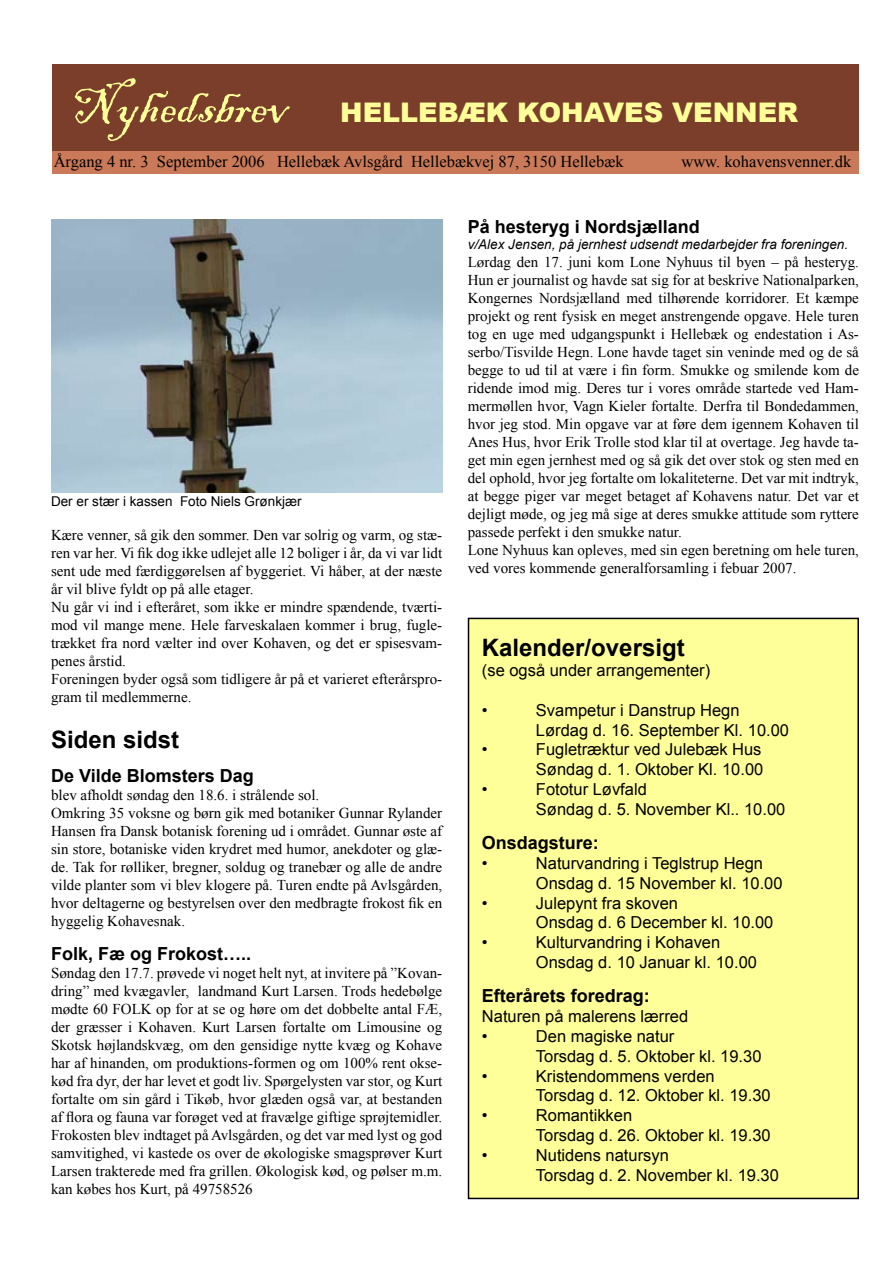
<style>
.page{position:relative;width:893px;height:1263px;background:#fff}
.page>*{position:absolute;margin:0;border:0;box-sizing:border-box;transform-origin:0 0}
.t1{font:900 27px "Arial";color:#ff9}
.t2{font:700 24px "Arial";color:#000}
.t3{font:700 18px "Arial";color:#000}
.t4{font:16.5px/19.8px "Arial";color:#000}
.t5{font:16.5px "Times New Roman";color:#000}
.t6{font:15px/18px "Times New Roman";color:#000}
.t7{font:italic 13.5px "Arial";color:#000}
.t8{font:13.5px "Arial";color:#000}
.s1{font-family:"Blackadder ITC";font-weight:400;font-size:54px}
</style>
<div class="page">
<div style="left:52px;top:65px;width:807px;height:86px;background:#7b3e2a"></div>
<div style="left:52px;top:151px;width:807px;height:22px;background:#ca7a58"></div>
<div style="left:468px;top:618px;width:390px;height:580px;background:#ff9"></div>
<div style="left:468px;top:618px;width:391px;height:581px;border:2px solid #000"></div>
<img style="left:51px;top:220px;width:391px;height:272px">
<h1 class="t1" style="left:70px;top:92px;width:730px"><span class="s1">Nyhedsbrev</span> HELLEBÆK KOHAVES VENNER</h1>
<p class="t5" style="left:54px;top:150px;width:571px">Årgang 4 nr. 3 September 2006 Hellebæk Avlsgård Hellebækvej 87, 3150 Hellebæk</p>
<p class="t5" style="left:681px;top:150px;width:171px">www. kohavensvenner.dk</p>
<p class="t8" style="left:51px;top:492px;width:252px">Der er stær i kassen Foto Niels Grønkjær</p>
<p class="t6" style="left:51px;top:526px;width:393px">Kære venner, så gik den sommer. Den var solrig og varm, og stæ&shy;ren var her. Vi fik dog ikke udlejet alle 12 boliger i år, da vi var lidt sent ude med færdiggørelsen af byggeriet. Vi håber, at der næste år vil blive fyldt op på alle etager.<br>Nu går vi ind i efteråret, som ikke er mindre spændende, tværti&shy;mod vil mange mene. Hele farveskalaen kommer i brug, fugle&shy;trækket fra nord vælter ind over Kohaven, og det er spisesvam&shy;penes årstid.<br>Foreningen byder også som tidligere år på et varieret efterårspro&shy;gram til medlemmerne.</p>
<h2 class="t2" style="left:51px;top:723px;width:130px">Siden sidst</h2>
<p class="t3" style="left:51px;top:764px;width:204px">De Vilde Blomsters Dag</p>
<p class="t6" style="left:51px;top:786px;width:393px">blev afholdt søndag den 18.6. i strålende sol.<br>Omkring 35 voksne og børn gik med botaniker Gunnar Rylander Hansen fra Dansk botanisk forening ud i området. Gunnar øste af sin store, botaniske viden krydret med humor, anekdoter og glæ&shy;de. Tak for rølliker, bregner, soldug og tranebær og alle de andre vilde planter som vi blev klogere på. Turen endte på Avlsgården, hvor deltagerne og bestyrelsen over den medbragte frokost fik en hyggelig Kohavesnak.</p>
<p class="t3" style="left:51px;top:942px;width:202px">Folk, Fæ og Frokost…..</p>
<p class="t6" style="left:51px;top:964px;width:393px;text-align:justify">Søndag den 17.7. prøvede vi noget helt nyt, at invitere på ”Kovan&shy;dring” med kvægavler, landmand Kurt Larsen. Trods hedebølge mødte 60 FOLK op for at se og høre om det dobbelte antal FÆ, der græsser i Kohaven. Kurt Larsen fortalte om Limousine og Skotsk højlandskvæg, om den gensidige nytte kvæg og Kohave har af hinanden, om produktions-formen og om 100% rent okse&shy;kød fra dyr, der har levet et godt liv. Spørgelysten var stor, og Kurt fortalte om sin gård i Tikøb, hvor glæden også var, at bestanden af flora og fauna var forøget ved at fravælge giftige sprøjtemidler.<br>Frokosten blev indtaget på Avlsgården, og det var med lyst og god samvitighed, vi kastede os over de økologiske smagsprøver Kurt Larsen trakterede med fra grillen. Økologisk kød, og pølser m.m. kan købes hos Kurt, på 49758526</p>
<p class="t3" style="left:468px;top:215px;width:234px">På hesteryg i Nordsjælland</p>
<p class="t7" style="left:468px;top:236px;width:382px">v/Alex Jensen, på jernhest udsendt medarbejder fra foreningen.</p>
<p class="t6" style="left:468px;top:253px;width:393px">Lørdag den 17. juni kom Lone Nyhuus til byen – på hesteryg.<br>Hun er journalist og havde sat sig for at beskrive Nationalparken, Kongernes Nordsjælland med tilhørende korridorer. Et kæmpe projekt og rent fysisk en meget anstrengende opgave. Hele turen tog en uge med udgangspunkt i Hellebæk og endestation i As&shy;serbo/Tisvilde Hegn. Lone havde taget sin veninde med og de så begge to ud til at være i fin form. Smukke og smilende kom de ridende imod mig. Deres tur i vores område startede ved Ham&shy;mermøllen hvor, Vagn Kieler fortalte. Derfra til Bondedammen, hvor jeg stod. Min opgave var at føre dem igennem Kohaven til Anes Hus, hvor Erik Trolle stod klar til at overtage. Jeg havde ta&shy;get min egen jernhest med og så gik det over stok og sten med en del ophold, hvor jeg fortalte om lokaliteterne. Det var mit indtryk, at begge piger var meget betaget af Kohavens natur. Det var et dejligt møde, og jeg må sige at deres smukke attitude som ryttere passede perfekt i den smukke natur.<br>Lone Nyhuus kan opleves, med sin egen beretning om hele turen, ved vores kommende generalforsamling i febuar 2007.</p>
<h2 class="t2" style="left:482px;top:632px;width:204px">Kalender/oversigt</h2>
<p class="t4" style="left:482px;top:661px;width:230px">(se også under arrangementer)</p>
<p class="t4" style="left:482px;top:700px;width:7px">•</p>
<p class="t4" style="left:536px;top:700px;width:255px">Svampetur i Danstrup Hegn<br>Lørdag d. 16. September Kl. 10.00</p>
<p class="t4" style="left:482px;top:740px;width:7px">•</p>
<p class="t4" style="left:536px;top:740px;width:229px">Fugletræktur ved Julebæk Hus<br>Søndag d. 1. Oktober Kl. 10.00</p>
<p class="t4" style="left:482px;top:779px;width:7px">•</p>
<p class="t4" style="left:536px;top:779px;width:251px">Fototur Løvfald<br>Søndag d. 5. November Kl.. 10.00</p>
<p class="t3" style="left:482px;top:831px;width:119px">Onsdagsture:</p>
<p class="t4" style="left:482px;top:853px;width:7px">•</p>
<p class="t4" style="left:536px;top:853px;width:248px">Naturvandring i Teglstrup Hegn<br>Onsdag d. 15 November kl. 10.00</p>
<p class="t4" style="left:482px;top:893px;width:7px">•</p>
<p class="t4" style="left:536px;top:893px;width:239px">Julepynt fra skoven<br>Onsdag d. 6 December kl. 10.00</p>
<p class="t4" style="left:482px;top:933px;width:7px">•</p>
<p class="t4" style="left:536px;top:933px;width:223px">Kulturvandring i Kohaven<br>Onsdag d. 10 Januar kl. 10.00</p>
<p class="t3" style="left:482px;top:984px;width:170px">Efterårets foredrag:</p>
<p class="t4" style="left:482px;top:1007px;width:208px">Naturen på malerens lærred •</p>
<p class="t4" style="left:536px;top:1026px;width:227px">Den magiske natur<br>Torsdag d. 5. Oktober kl. 19.30</p>
<p class="t4" style="left:482px;top:1066px;width:7px">•</p>
<p class="t4" style="left:536px;top:1066px;width:236px">Kristendommens verden<br>Torsdag d. 12. Oktober kl. 19.30</p>
<p class="t4" style="left:482px;top:1106px;width:7px">•</p>
<p class="t4" style="left:536px;top:1106px;width:236px">Romantikken<br>Torsdag d. 26. Oktober kl. 19.30</p>
<p class="t4" style="left:482px;top:1145px;width:7px">•</p>
<p class="t4" style="left:536px;top:1145px;width:245px">Nutidens natursyn<br>Torsdag d. 2. November kl. 19.30</p>
</div>
